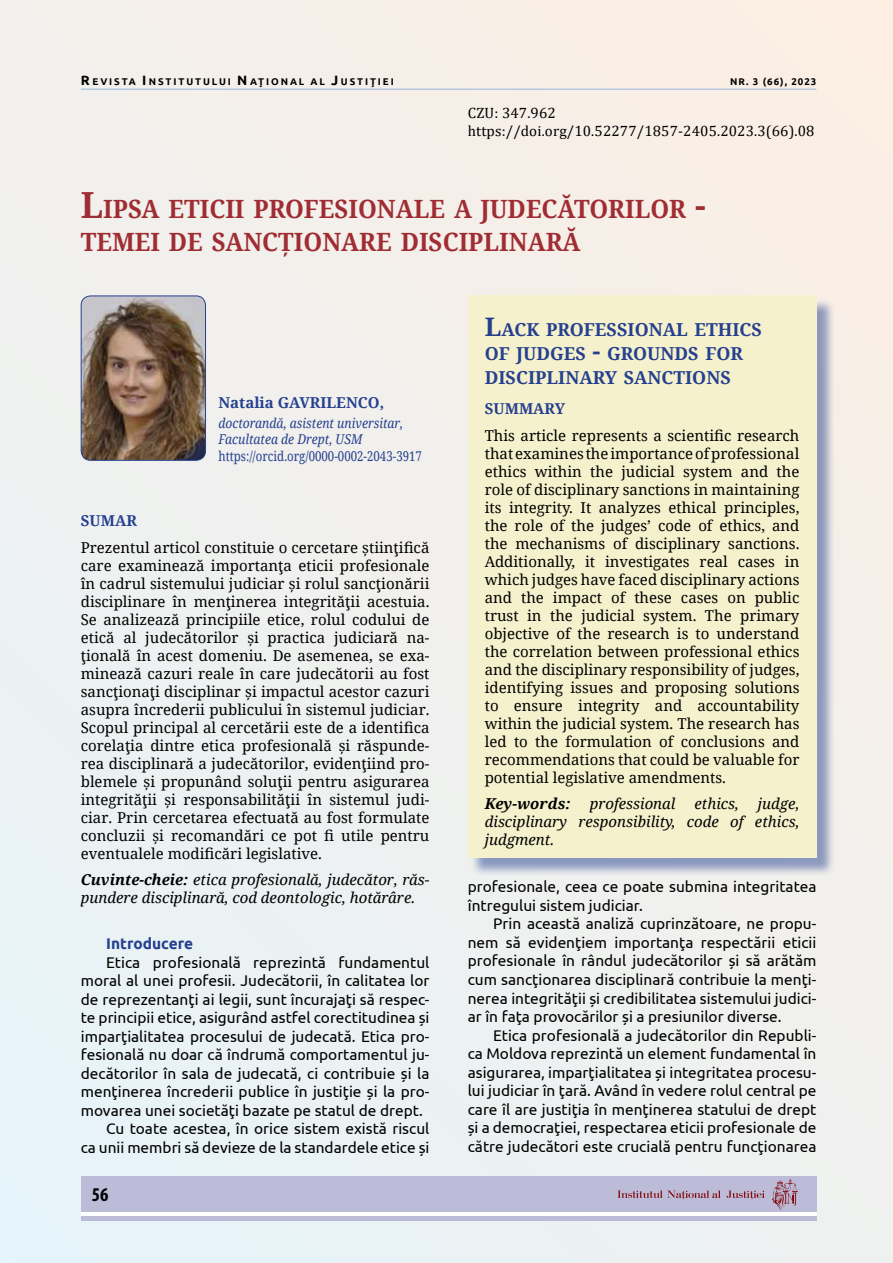
<style>
.page{position:relative;width:893px;height:1263px;background:#eff0ef}
.page>*{position:absolute;margin:0;border:0;box-sizing:border-box;transform-origin:0 0}
.t1{font:700 25.2px/33px "Noto Serif";color:#9f2d33;scale:.95 1}
.t2{font:700 condensed 19.5px "Myriad Pro";color:#000}
.t3{font:700 17.85px/24px "Noto Serif";color:#25408f}
.t4{font:15.45px/18.6px "Ubuntu";color:#000;text-align:justify}
.t5{font:700 15.45px "Ubuntu";color:#25408f}
.t6{font:15px/18px "Noto Serif";color:#000;text-align:justify}
.t7{font:italic 15px/18px "Noto Serif";color:#000;text-align:justify}
.t8{font:15px/18px "Cambria";letter-spacing:.01em;color:#000}
.t9{font:700 15px "Noto Serif";color:#25408f}
.t10{font:italic 700 15px "Noto Serif";color:#000}
.t11{font:italic 13.5px/16.2px "Noto Serif";color:#25408f;scale:.9 1}
.t12{font:13.5px "Noto Serif";color:#25408f;scale:.85 1}
.t13{font:700 9.75px "Ubuntu";letter-spacing:.195em;color:#000}
.s1{font-size:13.5px}
.s2{font-size:36px}
.s3{font-weight:700}
.s4{font-size:25.5px}
</style>
<div class="page">
<hr style="left:81px;top:89px;width:735px;height:1px;background:#95b6df">
<div style="left:81px;top:1176px;width:735px;height:45px;background:#bcbcd8"></div>
<hr style="left:81px;top:1213px;width:735px;height:3px;background:#fff">
<svg style="left:617px;top:1190px;width:104px;height:9px"></svg>
<svg style="left:727px;top:1190px;width:38px;height:9px"></svg>
<svg style="left:772px;top:1179px;width:26px;height:31px"></svg>
<div style="left:470px;top:298px;width:365px;height:579px;background:#25408f;opacity:.5"></div>
<div style="left:468px;top:296px;width:348px;height:562px;background:#f6f1cd"></div>
<img style="left:81px;top:296px;width:125px;height:164px">
<div style="left:81px;top:296px;width:125px;height:165px;border:1px solid #25408f;border-radius:9px"></div>
<p class="t13" style="left:81px;top:76px;width:315px"><span class="s1">R</span>EVISTA <span class="s1">I</span>NSTITUTULUI <span class="s1">N</span>AŢIONAL AL <span class="s1">J</span>USTIŢIEI</p>
<p class="t13" style="left:730px;top:75px;width:88px">NR. 3 (66), 2023</p>
<p class="t8" style="left:468px;top:104px;width:348px">CZU: 347.962 https://doi.org/10.52277/1857-2405.2023.3(66).08</p>
<h1 class="t1" style="left:81px;top:192px;width:659px"><span class="s2">L</span>IPSA ETICII PROFESIONALE A JUDECĂTORILOR <span class="s2">-<br></span>TEMEI DE SANCȚIONARE DISCIPLINARĂ</h1>
<p class="t9" style="left:218px;top:392px;width:167px">Natalia GAVRILENCO,</p>
<p class="t11" style="left:218px;top:415px;width:207px">doctorandă, asistent universitar,<br>Facultatea de Drept, USM</p>
<p class="t12" style="left:218px;top:446px;width:241px">https://orcid.org/0000-0002-2043-3917</p>
<p class="t9" style="left:81px;top:510px;width:58px">SUMAR</p>
<p class="t6" style="left:81px;top:538px;width:350px">Prezentul articol constituie o cercetare știinţifică care examinează importanţa eticii profesionale în cadrul sistemului judiciar și rolul sancţionării disciplinare în menţinerea integrităţii acestuia.<br>Se analizează principiile etice, rolul codului de etică al judecătorilor și practica judiciară na&shy;ţională în acest domeniu. De asemenea, se exa&shy;minează cazuri reale în care judecătorii au fost sancţionaţi disciplinar și impactul acestor cazuri asupra încrederii publicului în sistemul judiciar.<br>Scopul principal al cercetării este de a identifica corelaţia dintre etica profesională și răspunde&shy;rea disciplinară a judecătorilor, evidenţiind pro&shy;blemele și propunând soluţii pentru asigurarea integrităţii și responsabilităţii în sistemul judi&shy;ciar. Prin cercetarea efectuată au fost formulate concluzii și recomandări ce pot fi utile pentru eventualele modificări legislative.</p>
<p class="t7" style="left:81px;top:870px;width:350px"><span class="s3">Cuvinte-cheie:</span> etica profesională, judecător, răs&shy;pundere disciplinară, cod deontologic, hotărâre.</p>
<p class="t5" style="left:106px;top:934px;width:88px">Introducere</p>
<p class="t4" style="left:106px;top:952px;width:325px">Etica profesională reprezintă fundamentul</p>
<p class="t4" style="left:81px;top:971px;width:350px">moral al unei profesii. Judecătorii, în calitatea lor</p>
<p class="t4" style="left:81px;top:989px;width:350px">de reprezentanţi ai legii, sunt încurajaţi să respec-</p>
<p class="t4" style="left:81px;top:1008px;width:350px">te principii etice, asigurând astfel corectitudinea și</p>
<p class="t4" style="left:81px;top:1026px;width:350px">imparţialitatea procesului de judecată. Etica pro-</p>
<p class="t4" style="left:81px;top:1045px;width:350px">fesională nu doar că îndrumă comportamentul ju-</p>
<p class="t4" style="left:81px;top:1063px;width:350px">decătorilor în sala de judecată, ci contribuie și la</p>
<p class="t4" style="left:81px;top:1082px;width:350px">menţinerea încrederii publice în justiţie și la pro-</p>
<p class="t4" style="left:81px;top:1100px;width:344px">movarea unei societăţi bazate pe statul de drept.</p>
<p class="t4" style="left:106px;top:1119px;width:325px">Cu toate acestea, în orice sistem există riscul</p>
<p class="t4" style="left:81px;top:1138px;width:350px">ca unii membri să devieze de la standardele etice și</p>
<h2 class="t2" style="left:92px;top:1182px;width:18px">56</h2>
<p class="t3" style="left:485px;top:317px;width:279px"><span class="s4">L</span>ACK PROFESSIONAL ETHICS<br>OF JUDGES <span class="s4">-</span> GROUNDS FOR<br>DISCIPLINARY SANCTIONS</p>
<p class="t9" style="left:485px;top:398px;width:82px">SUMMARY</p>
<p class="t6" style="left:485px;top:426px;width:316px">This article represents a scientific research that examines the importance of professional ethics within the judicial system and the role of disciplinary sanctions in maintaining its integrity. It analyzes ethical principles, the role of the judges’ code of ethics, and the mechanisms of disciplinary sanctions.<br>Additionally, it investigates real cases in which judges have faced disciplinary actions and the impact of these cases on public trust in the judicial system. The primary objective of the research is to understand the correlation between professional ethics and the disciplinary responsibility of judges, identifying issues and proposing solutions to ensure integrity and accountability within the judicial system. The research has led to the formulation of conclusions and recommendations that could be valuable for potential legislative amendments.</p>
<p class="t10" style="left:485px;top:793px;width:87px">Key-words:</p>
<p class="t7" style="left:590px;top:794px;width:87px">professional</p>
<p class="t7" style="left:694px;top:794px;width:46px">ethics,</p>
<p class="t7" style="left:485px;top:794px;width:316px;text-indent:273px">judge, disciplinary responsibility, code of ethics, judgment.</p>
<p class="t4" style="left:468px;top:877px;width:350px">profesionale, ceea ce poate submina integritatea întregului sistem judiciar.</p>
<p class="t4" style="left:468px;top:914px;width:350px;text-indent:26px">Prin această analiză cuprinzătoare, ne propu&shy;nem să evidenţiem importanţa respectării eticii profesionale în rândul judecătorilor și să arătăm cum sancţionarea disciplinară contribuie la menţi&shy;nerea integrităţii și credibilitatea sistemului judici&shy;ar în faţa provocărilor și a presiunilor diverse.</p>
<p class="t4" style="left:468px;top:1025px;width:350px;text-indent:26px">Etica profesională a judecătorilor din Republi&shy;ca Moldova reprezintă un element fundamental în asigurarea, imparţialitatea și integritatea procesu&shy;lui judiciar în ţară. Având în vedere rolul central pe care îl are justiţia în menţinerea statului de drept și a democraţiei, respectarea eticii profesionale de către judecători este crucială pentru funcţionarea</p>
</div>
